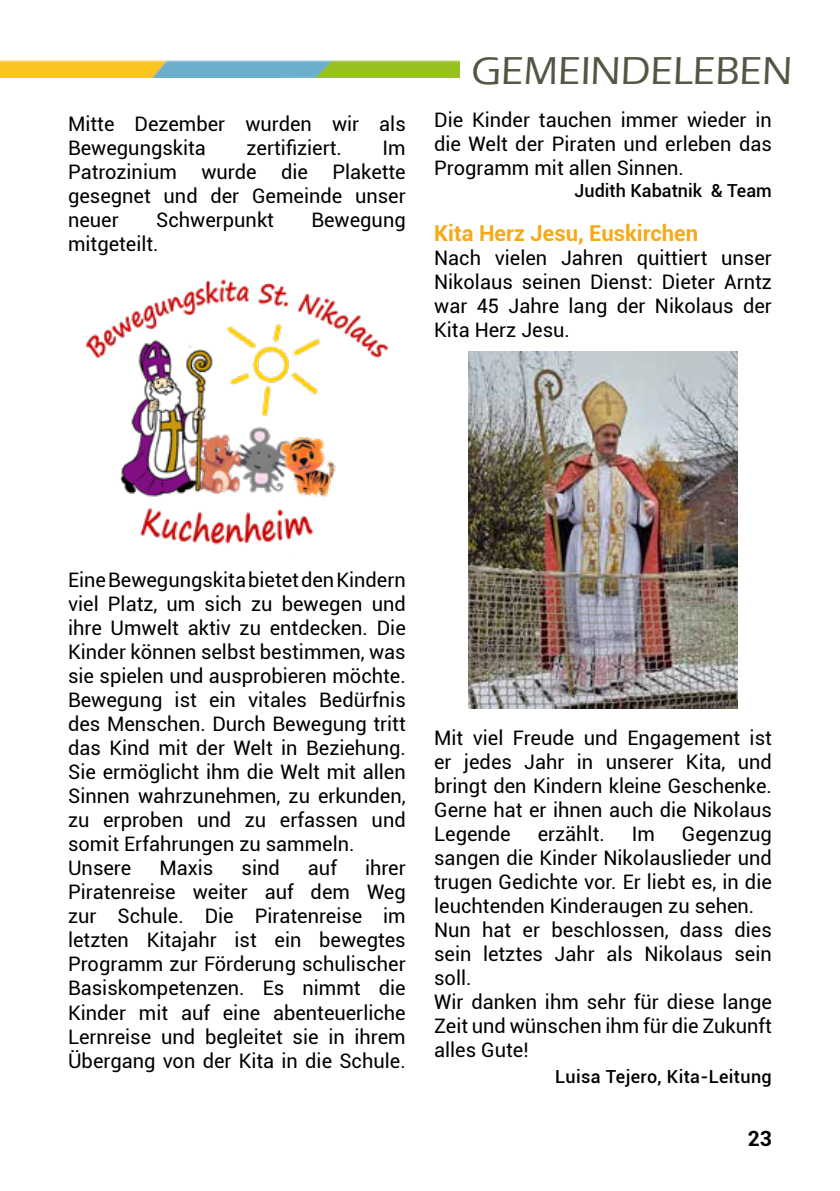
<style>
.page{position:relative;width:840px;height:1191px;background:#fff}
.page>*{position:absolute;margin:0;border:0;box-sizing:border-box;transform-origin:0 0}
.t1{font:500 40px "Eras ITC";color:#565544}
.t2{font:700 22px "Roboto";color:#f8a916}
.t3{font:700 21px "Roboto";color:#000}
.t4{font:20px/24px "Roboto";color:#000;text-align:justify}
.t5{font:500 18px "Roboto";letter-spacing:.01em;color:#000}
</style>
<div class="page">
<img style="left:0;top:61px;width:459px;height:17px">
<img style="left:85px;top:279px;width:304px;height:266px">
<img style="left:468px;top:351px;width:268px;height:358px">
<p class="t4" style="left:68px;top:111px;width:339px">Mitte Dezember wurden wir als<br>Bewegungskita</p>
<p class="t4" style="left:246px;top:135px;width:97px">zertifiziert.</p>
<p class="t4" style="left:68px;top:135px;width:339px;text-indent:314px">Im Patrozinium wurde die Plakette gesegnet und der Gemeinde unser neuer</p>
<p class="t4" style="left:156px;top:207px;width:119px">Schwerpunkt</p>
<p class="t4" style="left:311px;top:207px;width:96px">Bewegung</p>
<p class="t4" style="left:68px;top:231px;width:92px">mitgeteilt.</p>
<h1 class="t1" style="left:471px;top:48px;width:322px">GEMEINDELEBEN</h1>
<p class="t4" style="left:434px;top:107px;width:339px">Die Kinder tauchen immer wieder in die Welt der Piraten und erleben das Programm mit allen Sinnen.</p>
<p class="t5" style="left:574px;top:178px;width:199px">Judith Kabatnik &amp; Team</p>
<p class="t2" style="left:434px;top:217px;width:265px">Kita Herz Jesu, Euskirchen</p>
<p class="t4" style="left:434px;top:245px;width:339px">Nach vielen Jahren quittiert unser Nikolaus seinen Dienst: Dieter Arntz war 45 Jahre lang der Nikolaus der Kita Herz Jesu.</p>
<p class="t4" style="left:68px;top:567px;width:339px;text-align:left">Eine Bewegungskita bietet den Kindern viel Platz, um sich zu bewegen und ihre Umwelt aktiv zu entdecken. Die<br>Kinder können selbst bestimmen, was sie spielen und ausprobieren möchte.<br>Bewegung ist ein vitales Bedürfnis des Menschen. Durch Bewegung tritt das Kind mit der Welt in Beziehung.<br>Sie ermöglicht ihm die Welt mit allen<br>Sinnen wahrzunehmen, zu erkunden, zu erproben und zu erfassen und somit Erfahrungen zu sammeln.<br>Unsere</p>
<p class="t4" style="left:159px;top:855px;width:55px">Maxis</p>
<p class="t4" style="left:241px;top:855px;width:40px">sind</p>
<p class="t4" style="left:308px;top:855px;width:30px">auf</p>
<p class="t4" style="left:68px;top:855px;width:339px;text-indent:297px">ihrer Piratenreise weiter auf dem Weg zur Schule. Die Piratenreise im letzten Kitajahr ist ein bewegtes Programm zur Förderung schulischer Basiskompetenzen. Es nimmt die Kinder mit auf eine abenteuerliche Lernreise und begleitet sie in ihrem Übergang von der Kita in die Schule.</p>
<p class="t4" style="left:434px;top:725px;width:339px">Mit viel Freude und Engagement ist er jedes Jahr in unserer Kita, und bringt den Kindern kleine Geschenke.<br>Gerne hat er ihnen auch die Nikolaus Legende</p>
<p class="t4" style="left:537px;top:821px;width:69px">erzählt.</p>
<p class="t4" style="left:631px;top:821px;width:25px">Im</p>
<p class="t4" style="left:434px;top:821px;width:339px;text-align:left;text-indent:247px">Gegenzug sangen die Kinder Nikolauslieder und trugen Gedichte vor. Er liebt es, in die leuchtenden Kinderaugen zu sehen.<br>Nun hat er beschlossen, dass dies sein letztes Jahr als Nikolaus sein soll.<br>Wir danken ihm sehr für diese lange<br>Zeit und wünschen ihm für die Zukunft alles Gute!</p>
<p class="t5" style="left:555px;top:1064px;width:218px">Luisa Tejero, Kita-Leitung</p>
<p class="t3" style="left:747px;top:1123px;width:26px">23</p>
</div>
